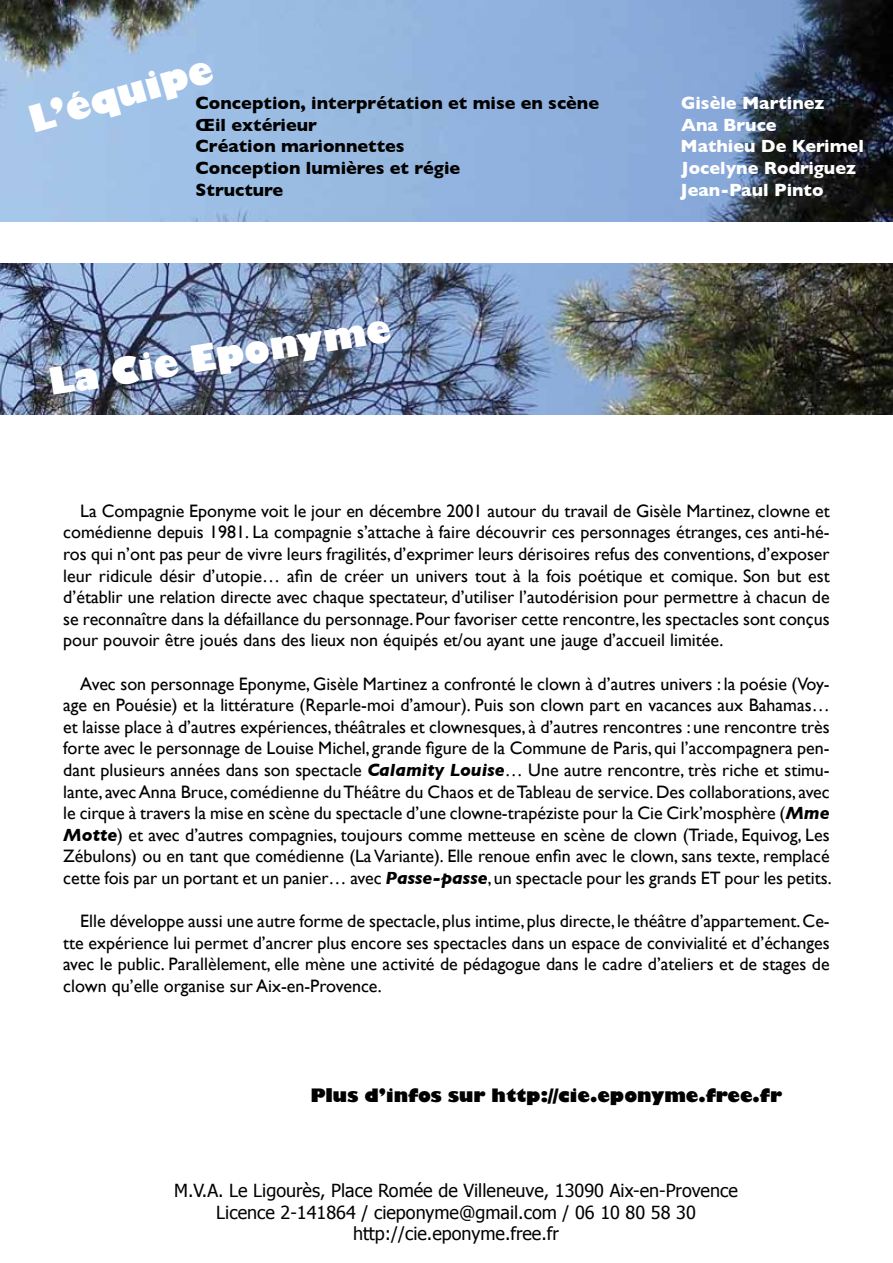
<style>
.page{position:relative;width:893px;height:1263px;background:#fff}
.page>*{position:absolute;margin:0;border:0;box-sizing:border-box;transform-origin:0 0}
.t1{font:800 36px "Gill Sans";color:#fff}
.t2{font:18px/21.6px "Gill Sans";color:#000;text-align:justify}
.t3{font:18px/21.6px "Tahoma";color:#000101;text-align:center}
.t4{font:700 18px "Gill Sans";color:#000}
.t5{font:700 18px "Gill Sans";color:#fff}
.t6{font:800 18px "Gill Sans";color:#000101}
.t7{font:700 18px "Gill Sans";color:#fffffb}
.s1{font-weight:700;font-style:italic}
</style>
<div class="page">
<img style="left:0;top:0;width:892px;height:221px">
<img style="left:0;top:264px;width:892px;height:151px">
<h1 class="t1" style="left:24px;top:98px;width:191px;rotate:-16deg">L’équipe</h1>
<p class="t4" style="left:196px;top:92px;width:405px">Conception, interprétation et mise en scène</p>
<p class="t5" style="left:681px;top:92px;width:145px">Gisèle Martinez</p>
<p class="t4" style="left:196px;top:114px;width:123px">Œil extérieur</p>
<p class="t5" style="left:681px;top:114px;width:97px">Ana Bruce</p>
<p class="t4" style="left:196px;top:136px;width:210px">Création marionnettes</p>
<p class="t7" style="left:680px;top:136px;width:185px">Mathieu De Kerimel</p>
<p class="t4" style="left:196px;top:157px;width:266px">Conception lumières et régie</p>
<p class="t5" style="left:682px;top:157px;width:176px">Jocelyne Rodriguez</p>
<p class="t4" style="left:196px;top:179px;width:89px">Structure</p>
<p class="t5" style="left:680px;top:179px;width:145px">Jean-Paul Pinto</p>
<h1 class="t1" style="left:45px;top:360px;width:347px;rotate:-9deg">La Cie Eponyme</h1>
<p class="t2" style="left:63px;top:500px;width:768px;text-indent:17px">La Compagnie Eponyme voit le jour en décembre 2001 autour du travail de Gisèle Martinez, clowne et comédienne depuis 1981. La compagnie s’attache à faire découvrir ces personnages étranges, ces anti-hé&shy;ros qui n’ont pas peur de vivre leurs fragilités, d’exprimer leurs dérisoires refus des conventions, d’exposer leur ridicule désir d’utopie… afin de créer un univers tout à la fois poétique et comique. Son but est d’établir une relation directe avec chaque spectateur, d’utiliser l’autodérision pour permettre à chacun de se reconnaître dans la défaillance du personnage. Pour favoriser cette rencontre, les spectacles sont conçus pour pouvoir être joués dans des lieux non équipés et/ou ayant une jauge d’accueil limitée.</p>
<p class="t2" style="left:63px;top:672px;width:770px;text-indent:17px">Avec son personnage Eponyme, Gisèle Martinez a confronté le clown à d’autres univers : la poésie (Voy&shy;age en Pouésie) et la littérature (Reparle-moi d’amour). Puis son clown part en vacances aux Bahamas… et laisse place à d’autres expériences, théâtrales et clownesques, à d’autres rencontres : une rencontre très forte avec le personnage de Louise Michel, grande figure de la Commune de Paris, qui l’accompagnera pen&shy;dant plusieurs années dans son spectacle <span class="s1">Calamity Louise</span>… Une autre rencontre, très riche et stimu&shy;lante, avec Anna Bruce, comédienne du Théâtre du Chaos et de Tableau de service. Des collaborations, avec le cirque à travers la mise en scène du spectacle d’une clowne-trapéziste pour la Cie Cirk’mosphère (<span class="s1">Mme Motte</span>) et avec d’autres compagnies, toujours comme metteuse en scène de clown (Triade, Equivog, Les Zébulons) ou en tant que comédienne (La Variante). Elle renoue enfin avec le clown, sans texte, remplacé cette fois par un portant et un panier… avec <span class="s1">Passe-passe</span>, un spectacle pour les grands ET pour les petits.</p>
<p class="t2" style="left:63px;top:910px;width:768px;text-indent:17px">Elle développe aussi une autre forme de spectacle, plus intime, plus directe, le théâtre d’appartement. Ce&shy;tte expérience lui permet d’ancrer plus encore ses spectacles dans un espace de convivialité et d’échanges avec le public. Parallèlement, elle mène une activité de pédagogue dans le cadre d’ateliers et de stages de clown qu’elle organise sur Aix-en-Provence.</p>
<p class="t6" style="left:310px;top:1084px;width:473px">Plus d’infos sur http://cie.eponyme.free.fr</p>
<p class="t3" style="left:174px;top:1179px;width:565px">M.V.A. Le Ligourès, Place Romée de Villeneuve, 13090 Aix-en-Provence<br>Licence 2-141864 / cieponyme@gmail.com / 06 10 80 58 30 http://cie.eponyme.free.fr</p>
</div>
